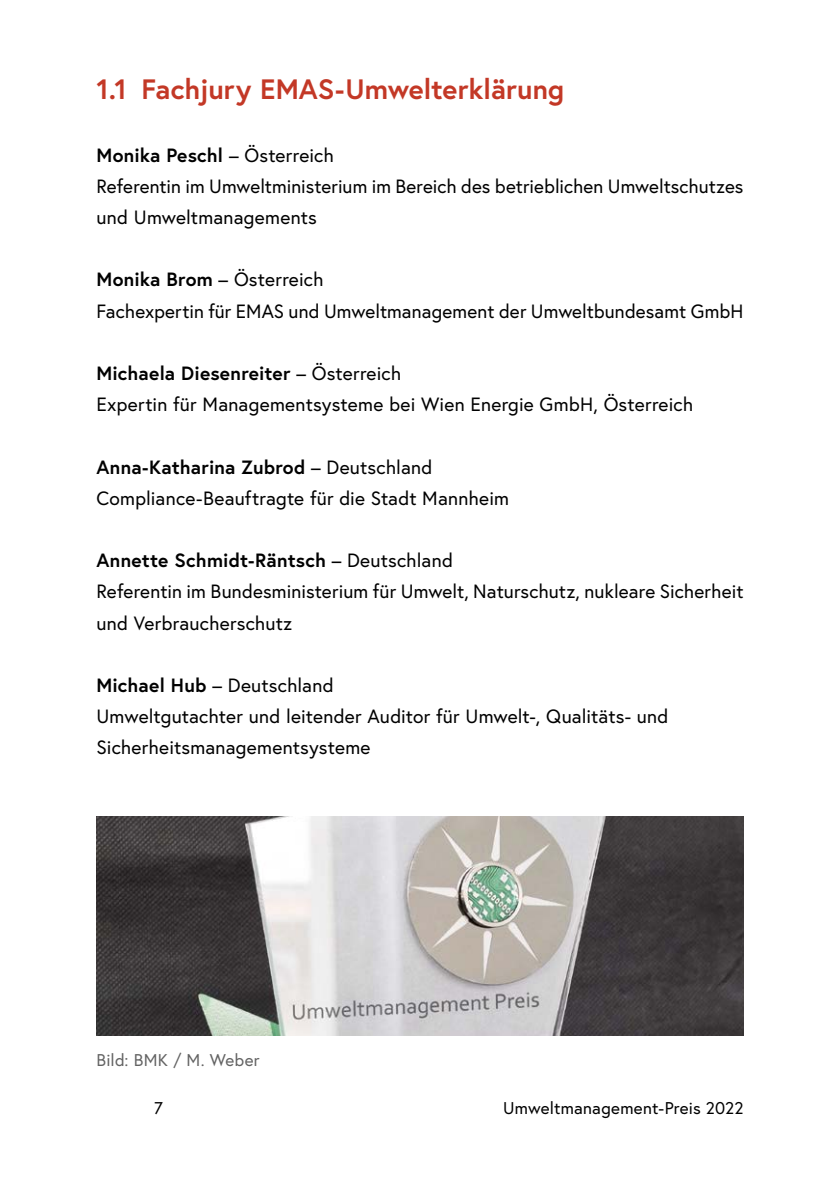
<style>
.page{position:relative;width:840px;height:1191px;background:#fff}
.page>*{position:absolute;margin:0;border:0;box-sizing:border-box;transform-origin:0 0}
.t1{font:700 28px "Europa Austria";color:#c33826}
.t2{font:19.2px/31.2px "Europa Austria";letter-spacing:.005em;color:#000}
.t3{font:17px "Europa Austria";letter-spacing:.015em;color:#000}
.t4{font:17px "Europa Austria";letter-spacing:.02em;color:#636363}
.s1{font-weight:700}
</style>
<div class="page">
<img style="left:96px;top:816px;width:647px;height:219px">
<h2 class="t1" style="left:96px;top:70px;width:469px">1.1 Fachjury EMAS-Umwelterklärung</h2>
<p class="t2" style="left:96px;top:139px;width:648px"><span class="s1">Monika Peschl</span> – Österreich<br>Referentin im Umweltministerium im Bereich des betrieblichen Umweltschutzes und Umweltmanagements</p>
<p class="t2" style="left:96px;top:264px;width:648px"><span class="s1">Monika Brom</span> – Österreich<br>Fachexpertin für EMAS und Umweltmanagement der Umweltbundesamt GmbH</p>
<p class="t2" style="left:96px;top:357px;width:597px"><span class="s1">Michaela Diesenreiter</span> – Österreich<br>Expertin für Managementsysteme bei Wien Energie GmbH, Österreich</p>
<p class="t2" style="left:96px;top:451px;width:414px"><span class="s1">Anna-Katharina Zubrod</span> – Deutschland<br>Compliance-Beauftragte für die Stadt Mannheim</p>
<p class="t2" style="left:96px;top:544px;width:648px"><span class="s1">Annette Schmidt-Räntsch</span> – Deutschland<br>Referentin im Bundesministerium für Umwelt, Naturschutz, nukleare Sicherheit und Verbraucherschutz</p>
<p class="t2" style="left:96px;top:669px;width:573px"><span class="s1">Michael Hub</span> – Deutschland<br>Umweltgutachter und leitender Auditor für Umwelt-, Qualitäts- und<br>Sicherheitsmanagementsysteme</p>
<p class="t4" style="left:96px;top:1049px;width:165px">Bild: BMK / M. Weber</p>
<p class="t3" style="left:154px;top:1096px;width:10px">7</p>
<p class="t3" style="left:503px;top:1096px;width:242px">Umweltmanagement-Preis 2022</p>
</div>
